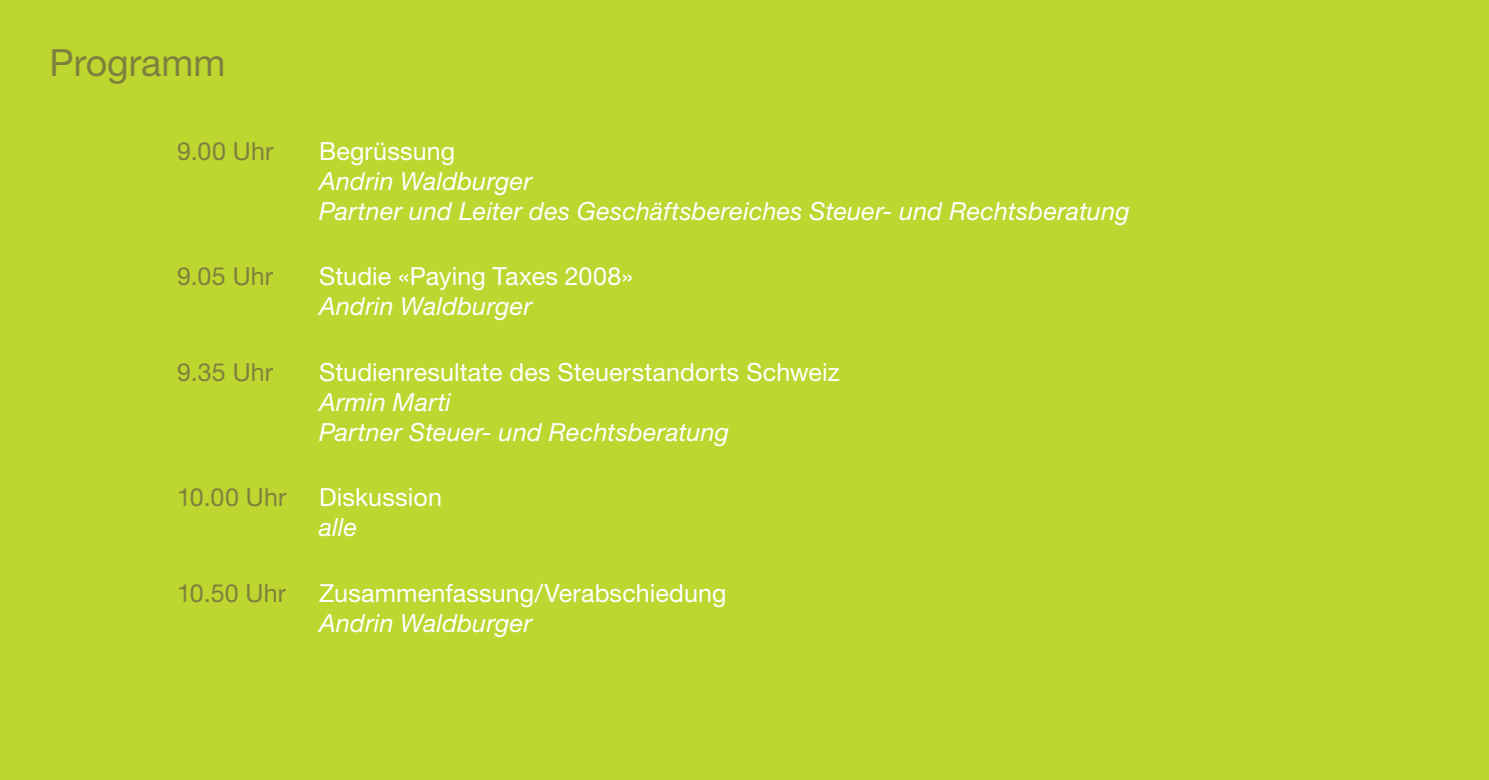
<style>
.page{position:relative;width:1489px;height:780px;background:#fff}
.page>*{position:absolute;margin:0;border:0;box-sizing:border-box;transform-origin:0 0}
.t1{font:37.5px "Helvetica Neue LT Std";color:#7e813e}
.t2{font:25px/30px "Helvetica Neue LT Std";letter-spacing:.005em;color:#fff}
.t3{font:italic 25px/30px "Helvetica Neue LT Std";letter-spacing:.01em;color:#fff}
.t4{font:25px "Helvetica Neue LT Std";letter-spacing:.005em;color:#7e813e}
.s1{font-style:normal}
.s2{font-style:italic}
</style>
<div class="page">
<div style="left:0;top:0;width:1488px;height:780px;background:#bed630"></div>
<p class="t1" style="left:50px;top:41px;width:177px">Programm</p>
<p class="t4" style="left:177px;top:136px;width:98px">9.00 Uhr</p>
<p class="t3" style="left:319px;top:135px;width:812px"><span class="s1">Begrüssung<br></span>Andrin Waldburger<br>Partner und Leiter des Geschäftsbereiches Steuer- und Rechtsberatung</p>
<p class="t4" style="left:177px;top:261px;width:97px">9.05 Uhr</p>
<p class="t2" style="left:319px;top:261px;width:315px">Studie «Paying Taxes 2008»<br><span class="s2">Andrin Waldburger</span></p>
<p class="t4" style="left:177px;top:357px;width:97px">9.35 Uhr</p>
<p class="t2" style="left:319px;top:356px;width:522px">Studienresultate des Steuerstandorts Schweiz<br><span class="s2">Armin Marti<br>Partner Steuer- und Rechtsberatung</span></p>
<p class="t4" style="left:177px;top:482px;width:111px">10.00 Uhr</p>
<p class="t2" style="left:319px;top:482px;width:124px">Diskussion <span class="s2">alle</span></p>
<p class="t4" style="left:177px;top:578px;width:110px">10.50 Uhr</p>
<p class="t2" style="left:319px;top:577px;width:409px">Zusammenfassung/Verabschiedung<br><span class="s2">Andrin Waldburger</span></p>
</div>
